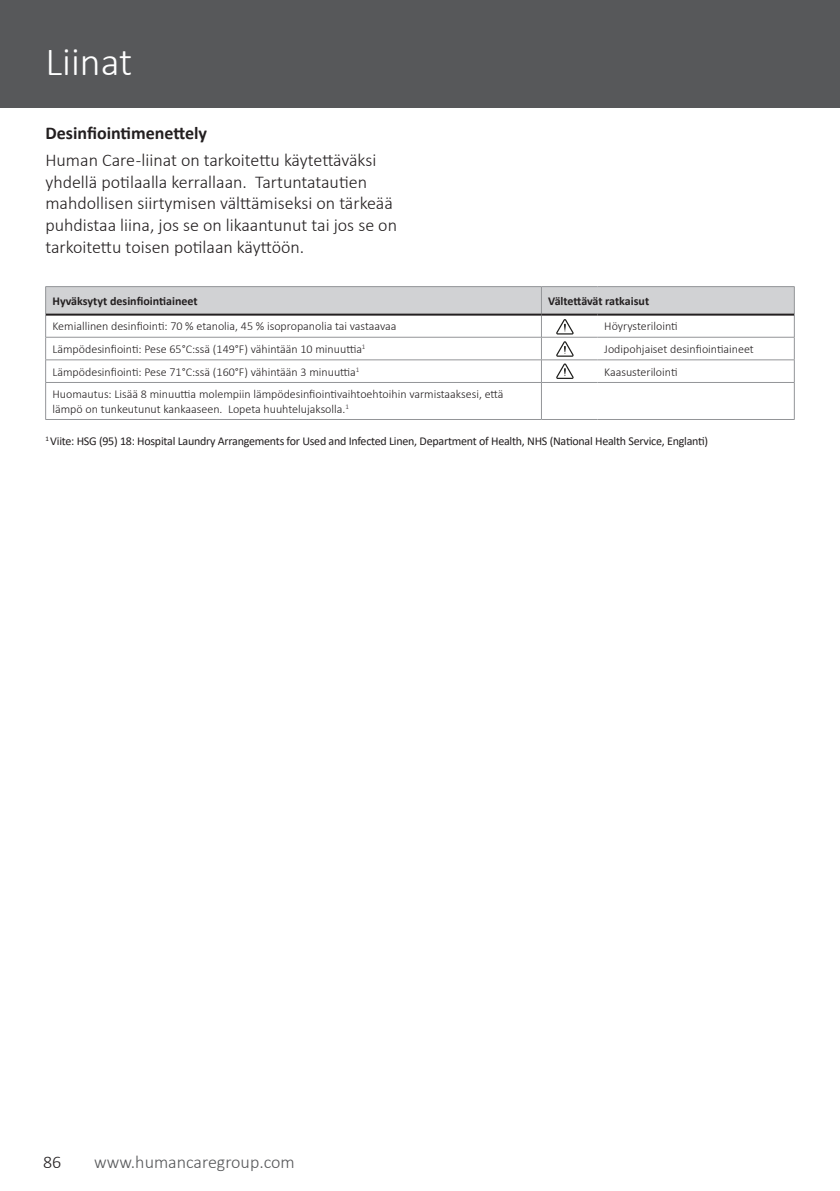
<style>
.page{position:relative;width:840px;height:1191px;background:#fff}
.page>*{position:absolute;margin:0;border:0;box-sizing:border-box;transform-origin:0 0}
.t1{font:300 40px "Calibri";color:#fff}
.Body_text{font:300 18px/21.6px "Calibri";color:#231f20}
.t2{font:300 18px "Calibri";color:#57585a}
.Body_text-2{font:700 18px "Calibri";color:#231f20}
.Table_cell_text{font:300 12px/14.4px "Calibri";color:#231f20}
.Body_text-3{font:12px "Calibri";letter-spacing:-.02em;color:#231f20}
.Table_cell_headline{font:700 12px "Calibri";color:#231f20}
</style>
<div class="page">
<div style="left:0;top:0;width:839px;height:108px;background:#57585a"></div>
<hr style="left:45px;top:286px;width:496px;height:1px;background:#939598">
<hr style="left:541px;top:286px;width:56px;height:1px;background:#939598">
<hr style="left:597px;top:286px;width:197px;height:1px;background:#939598">
<hr style="left:45px;top:382px;width:496px;height:1px;background:#939598">
<hr style="left:45px;top:383px;width:1px;height:36px;background:#939598">
<hr style="left:541px;top:382px;width:56px;height:1px;background:#939598">
<hr style="left:541px;top:383px;width:1px;height:36px;background:#939598">
<hr style="left:597px;top:382px;width:197px;height:1px;background:#939598">
<hr style="left:793px;top:383px;width:1px;height:36px;background:#939598">
<hr style="left:45px;top:419px;width:496px;height:1px;background:#939598">
<hr style="left:541px;top:419px;width:56px;height:1px;background:#939598">
<hr style="left:597px;top:419px;width:197px;height:1px;background:#939598">
<svg style="left:45px;top:287px;width:749px;height:95px"></svg>
<h1 class="t1" style="left:45px;top:37px;width:88px">Liinat</h1>
<p class="Body_text-2" style="left:45px;top:120px;width:163px">Desinfiointimenettely</p>
<p class="Body_text" style="left:45px;top:149px;width:353px">Human Care -liinat on tarkoitettu käytettäväksi yhdellä potilaalla kerrallaan. Tartuntatautien mahdollisen siirtymisen välttämiseksi on tärkeää puhdistaa liina, jos se on likaantunut tai jos se on tarkoitettu toisen potilaan käyttöön.</p>
<p class="Table_cell_headline" style="left:52px;top:293px;width:147px">Hyväksytyt desinfiointiaineet</p>
<p class="Table_cell_headline" style="left:548px;top:293px;width:102px">Vältettävät ratkaisut</p>
<p class="Table_cell_text" style="left:52px;top:319px;width:345px">Kemiallinen desinfiointi: 70 % etanolia, 45 % isopropanolia tai vastaavaa</p>
<p class="Table_cell_text" style="left:604px;top:319px;width:75px">Höyrysterilointi</p>
<p class="Table_cell_text" style="left:52px;top:342px;width:314px">Lämpödesinfiointi: Pese 65°C:ssä (149°F) vähintään 10 minuuttia<sup>1</sup></p>
<p class="Table_cell_text" style="left:604px;top:342px;width:151px">Jodipohjaiset desinfiointiaineet</p>
<p class="Table_cell_text" style="left:52px;top:364px;width:308px">Lämpödesinfiointi: Pese 71°C:ssä (160°F) vähintään 3 minuuttia<sup>1</sup></p>
<p class="Table_cell_text" style="left:604px;top:364px;width:75px">Kaasusterilointi</p>
<p class="Table_cell_text" style="left:52px;top:387px;width:452px">Huomautus: Lisää 8 minuuttia molempiin lämpödesinfiointivaihtoehtoihin varmistaaksesi, että lämpö on tunkeutunut kankaaseen. Lopeta huuhtelujaksolla.<sup>1</sup></p>
<p class="Body_text-3" style="left:45px;top:433px;width:664px"><sup>1</sup> Viite: HSG (95) 18: Hospital Laundry Arrangements for Used and Infected Linen, Department of Health, NHS (National Health Service, Englanti)</p>
<h2 class="Body_text" style="left:43px;top:1151px;width:20px">86</h2>
<h2 class="t2" style="left:94px;top:1151px;width:202px">www.humancaregroup.com</h2>
</div>
